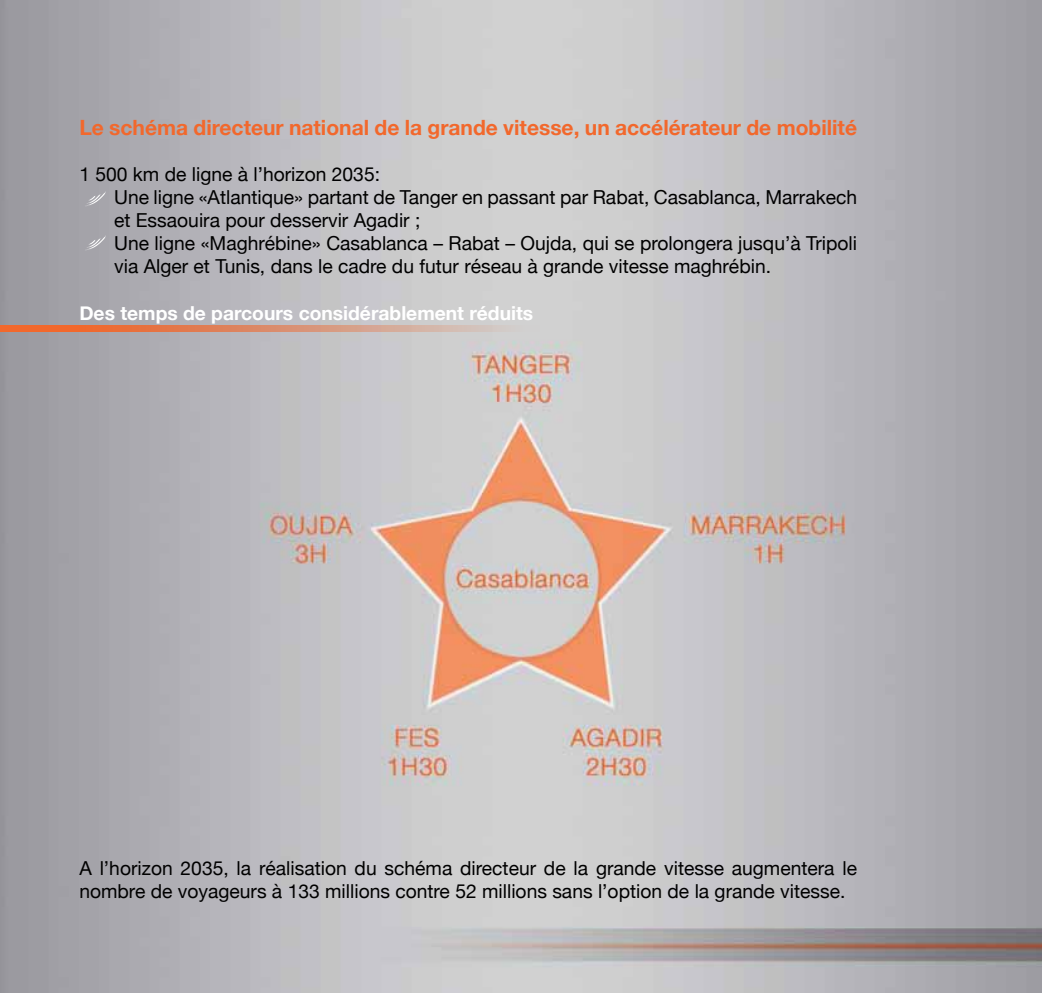
<style>
.page{position:relative;width:1042px;height:993px;background:#fff}
.page>*{position:absolute;margin:0;border:0;box-sizing:border-box;transform-origin:0 0}
.t1{font:700 21px "Helvetica Neue";color:#f2682c}
.t2{font:19.25px/23.1px "Helvetica Neue";color:#000}
.t3{font:700 19.25px "Helvetica Neue";color:#fff}
</style>
<div class="page">
<img style="left:0;top:0;width:1042px;height:992px">
<svg style="left:0;top:325px;width:539px;height:7px;background:#de9170"></svg>
<svg style="left:83px;top:191px;width:23px;height:15px"></svg>
<svg style="left:83px;top:235px;width:23px;height:16px"></svg>
<p class="t1" style="left:79px;top:114px;width:779px">Le schéma directeur national de la grande vitesse, un accélérateur de mobilité</p>
<p class="t2" style="left:114px;top:162px;width:744px;text-indent:-35px">1 500 km de ligne à l’horizon 2035:<br>Une ligne «Atlantique» partant de Tanger en passant par Rabat, Casablanca, Marrakech et Essaouira pour desservir Agadir ;<br>Une ligne «Maghrébine» Casablanca – Rabat – Oujda, qui se prolongera jusqu’à Tripoli via Alger et Tunis, dans le cadre du futur réseau à grande vitesse maghrébin.</p>
<p class="t3" style="left:79px;top:301px;width:455px">Des temps de parcours considérablement réduits</p>
<p class="t2" style="left:79px;top:855px;width:779px">A l’horizon 2035, la réalisation du schéma directeur de la grande vitesse augmentera le nombre de voyageurs à 133 millions contre 52 millions sans l’option de la grande vitesse.</p>
</div>
